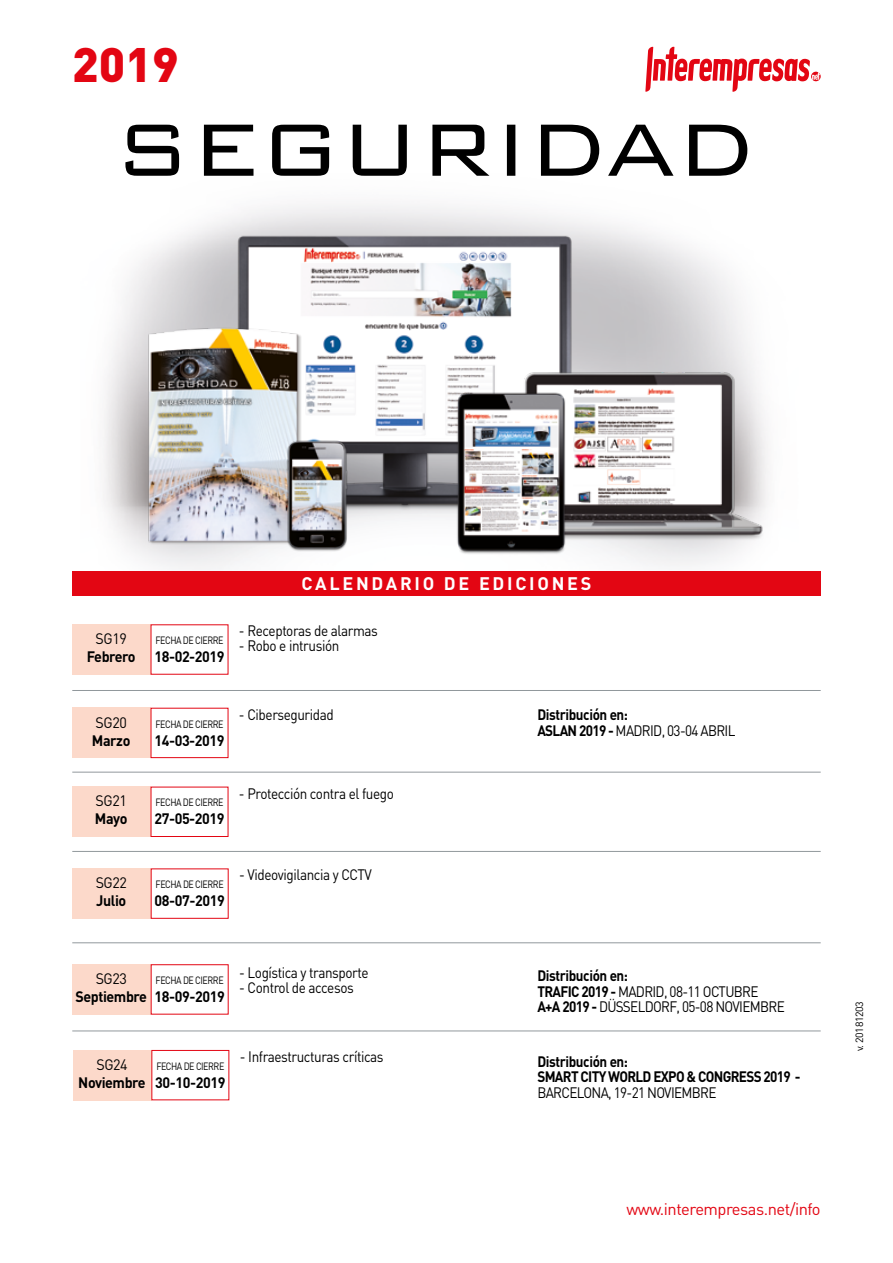
<style>
.page{position:relative;width:893px;height:1263px;background:#fff}
.page>*{position:absolute;margin:0;border:0;box-sizing:border-box;transform-origin:0 0}
.t1{font:900 47.85px "DIN";color:#e30613}
.t2{font:700 18px "DIN";letter-spacing:.15em;color:#fff}
.t3{font:16.5px "DIN";letter-spacing:-.03em;color:#e30613}
.t4{font:15px "DIN";letter-spacing:-.03em;color:#000;scale:.9 1}
.t5{font:15px/15.8px "DIN";letter-spacing:-.05em;color:#000;scale:.9 1}
.t6{font:700 15px "DIN";letter-spacing:-.03em;color:#000;scale:.95 1}
.t7{font:700 15px/15.8px "DIN";letter-spacing:-.05em;color:#000;scale:.9 1}
.t8{font:700 15px/15.8px "DIN";letter-spacing:-.03em;color:#000;scale:.9 1}
.t9{font:15px "DIN";letter-spacing:-.03em;color:#000;scale:.95 1}
.t10{font:10.5px "DIN";letter-spacing:-.05em;color:#000;scale:.85 1}
.t11{font:10.5px "DIN";letter-spacing:-.03em;color:#000}
.s1{font-weight:400}
.s2{font-weight:700}
</style>
<div class="page">
<img style="left:75px;top:205px;width:746px;height:367px">
<img style="left:218px;top:220px;width:372px;height:310px">
<img style="left:483px;top:360px;width:292px;height:196px">
<img style="left:442px;top:380px;width:138px;height:189px">
<img style="left:136px;top:303px;width:177px;height:247px">
<img style="left:267px;top:427px;width:98px;height:145px">
<svg style="left:645px;top:47px;width:175px;height:45px"></svg>
<div style="left:72px;top:572px;width:749px;height:24px;background:#e30613"></div>
<div style="left:72px;top:624px;width:79px;height:51px;background:#fcd9ca"></div>
<div style="left:72px;top:787px;width:79px;height:50px;background:#fcd9ca"></div>
<div style="left:72px;top:868px;width:79px;height:51px;background:#fcd9ca"></div>
<div style="left:72px;top:964px;width:79px;height:50px;background:#fcd9ca"></div>
<div style="left:73px;top:1050px;width:78px;height:50px;background:#fcd9ca"></div>
<div style="left:151px;top:787px;width:77px;height:50px;background:#fff;border:1px solid #e30613"></div>
<div style="left:151px;top:868px;width:78px;height:51px;background:#fff;border:1px solid #e30613"></div>
<div style="left:151px;top:964px;width:78px;height:50px;background:#fff;border:1px solid #e30613"></div>
<div style="left:151px;top:1050px;width:78px;height:50px;background:#fff;border:1px solid #e30613"></div>
<hr style="left:72px;top:690px;width:749px;height:1px;background:#91989c">
<hr style="left:72px;top:772px;width:749px;height:1px;background:#91989c">
<hr style="left:72px;top:851px;width:749px;height:1px;background:#91989c">
<hr style="left:72px;top:942px;width:749px;height:1px;background:#91989c">
<hr style="left:72px;top:1030px;width:749px;height:1px;background:#91989c">
<div style="left:72px;top:708px;width:79px;height:50px;background:#fcd9ca"></div>
<div style="left:151px;top:708px;width:77px;height:50px;background:#fff;border:1px solid #e30613"></div>
<svg style="left:125px;top:125px;width:622px;height:51px"></svg>
<h1 class="t1" style="left:72px;top:32px;width:108px">2019</h1>
<p class="t2" style="left:302px;top:572px;width:291px">CALENDARIO DE EDICIONES</p>
<p class="t9" style="left:96px;top:629px;width:34px">SG19</p>
<p class="t6" style="left:87px;top:647px;width:53px">Febrero</p>
<p class="t10" style="left:155px;top:634px;width:82px">FECHA DE CIERRE</p>
<p class="t6" style="left:154px;top:647px;width:75px">18-02-2019</p>
<p class="t4" style="left:239px;top:621px;width:156px">- Receptoras de alarmas</p>
<p class="t4" style="left:239px;top:637px;width:113px">- Robo e intrusión</p>
<p class="t9" style="left:96px;top:713px;width:34px">SG20</p>
<p class="t6" style="left:92px;top:730px;width:42px">Marzo</p>
<p class="t10" style="left:155px;top:717px;width:82px">FECHA DE CIERRE</p>
<p class="t6" style="left:154px;top:730px;width:75px">14-03-2019</p>
<p class="t4" style="left:239px;top:705px;width:107px">- Ciberseguridad</p>
<p class="t8" style="left:537px;top:706px;width:222px">Distribución en:<br>ASLAN 2019 - <span class="s1">MADRID, 03-04 ABRIL</span></p>
<p class="t9" style="left:96px;top:792px;width:34px">SG21</p>
<p class="t6" style="left:95px;top:809px;width:36px">Mayo</p>
<p class="t10" style="left:155px;top:796px;width:82px">FECHA DE CIERRE</p>
<p class="t6" style="left:154px;top:809px;width:75px">27-05-2019</p>
<p class="t4" style="left:239px;top:784px;width:174px">- Protección contra el fuego</p>
<p class="t9" style="left:96px;top:873px;width:34px">SG22</p>
<p class="t6" style="left:96px;top:891px;width:33px">Julio</p>
<p class="t10" style="left:156px;top:878px;width:82px">FECHA DE CIERRE</p>
<p class="t6" style="left:155px;top:891px;width:75px">08-07-2019</p>
<p class="t4" style="left:239px;top:865px;width:149px">- Videovigilancia y CCTV</p>
<p class="t9" style="left:96px;top:969px;width:34px">SG23</p>
<p class="t6" style="left:76px;top:987px;width:77px">Septiembre</p>
<p class="t10" style="left:156px;top:974px;width:82px">FECHA DE CIERRE</p>
<p class="t6" style="left:155px;top:987px;width:75px">18-09-2019</p>
<p class="t4" style="left:239px;top:963px;width:145px">- Logística y transporte</p>
<p class="t4" style="left:239px;top:978px;width:129px">- Control de accesos</p>
<p class="t9" style="left:96px;top:1055px;width:34px">SG24</p>
<p class="t6" style="left:78px;top:1072px;width:72px">Noviembre</p>
<p class="t10" style="left:156px;top:1059px;width:82px">FECHA DE CIERRE</p>
<p class="t6" style="left:155px;top:1072px;width:75px">30-10-2019</p>
<p class="t4" style="left:240px;top:1047px;width:161px">- Infraestructuras críticas</p>
<p class="t5" style="left:537px;top:967px;width:276px"><span class="s2">Distribución en:<br>TRAFIC 2019 -</span> MADRID, 08-11 OCTUBRE<br><span class="s2">A+A 2019 -</span> DÜSSELDORF, 05-08 NOVIEMBRE</p>
<p class="t7" style="left:537px;top:1052px;width:294px">Distribución en:<br>SMART CITY WORLD EXPO &amp; CONGRESS 2019 -</p>
<p class="t5" style="left:537px;top:1084px;width:201px">BARCELONA, 19-21 NOVIEMBRE</p>
<p class="t11" style="left:853px;top:1051px;width:52px;rotate:-90deg">v. 20181203</p>
<p class="t3" style="left:626px;top:1199px;width:196px">www.interempresas.net/info</p>
</div>
